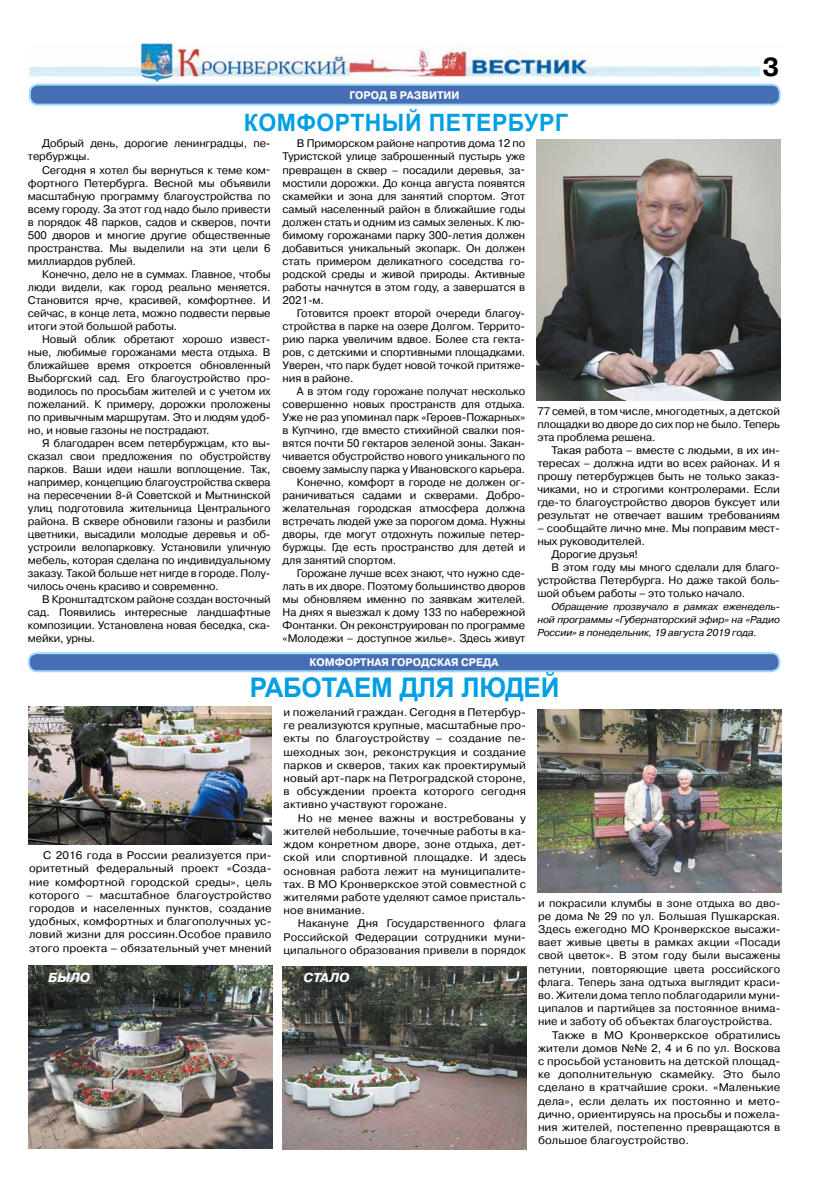
<style>
.page{position:relative;width:823px;height:1191px;background:#fff}
.page>*{position:absolute;margin:0;border:0;box-sizing:border-box;transform-origin:0 0}
.t1{font:700 27px "Arial";letter-spacing:-.01em;color:#009fe3;scale:.96 1}
.t2{font:700 26px "Pragmatica C";color:#000}
.t3{font:700 23.9px "Arial";letter-spacing:.02em;color:#009fe3;scale:.96 1}
.t4{font:italic 700 13px "Pragmatica C";color:#fff}
.t5{font:11px/13px "Pragmatica C";letter-spacing:-.01em;color:#000;text-align:justify}
.t6{font:11px/13.2px "Pragmatica C";letter-spacing:-.01em;color:#000;text-align:justify;scale:1.04 1}
.t7{font:11px "Pragmatica C";letter-spacing:.01em;color:#000}
.t8{font:11px "Pragmatica C";letter-spacing:.01em;color:#000;scale:1.04 1}
.t9{font:700 11px "Pragmatica C";color:#fff;scale:.95 1}
.t10{font:italic 10px/13px "Pragmatica C";letter-spacing:-.01em;color:#000;text-align:justify}
</style>
<div class="page">
<img style="left:26px;top:43px;width:733px;height:40px">
<div style="left:29px;top:653px;width:750px;height:18px;background:#466eb5;border-radius:8px"></div>
<div style="left:28px;top:652px;width:752px;height:20px;border:2px solid #a1daf8;border-radius:8px"></div>
<div style="left:30px;top:85px;width:749px;height:20px;background:#466eb5;border-radius:8px"></div>
<div style="left:29px;top:84px;width:751px;height:22px;border:2px solid #a1daf8;border-radius:8px"></div>
<img style="left:536px;top:140px;width:244px;height:261px">
<img style="left:537px;top:709px;width:244px;height:183px">
<img style="left:28px;top:707px;width:243px;height:137px">
<img style="left:28px;top:965px;width:244px;height:183px">
<img style="left:282px;top:966px;width:244px;height:183px">
<h2 class="t2" style="left:761px;top:53px;width:18px">3</h2>
<p class="t9" style="left:349px;top:89px;width:117px">ГОРОД В РАЗВИТИИ</p>
<h3 class="t3" style="left:244px;top:106px;width:339px">КОМФОРТНЫЙ ПЕТЕРБУРГ</h3>
<p class="t5" style="left:28px;top:137px;width:244px;text-indent:14px">Добрый день, дорогие ленинградцы, пе&shy;тербуржцы.</p>
<p class="t5" style="left:28px;top:163px;width:244px;text-indent:14px">Сегодня я хотел бы вернуться к теме ком&shy;фортного Петербурга. Весной мы объявили масштабную программу благоустройства по всему городу. За этот год надо было привести в порядок 48 парков, садов и скверов, почти 500 дворов и многие другие общественные пространства. Мы выделили на эти цели 6 миллиардов рублей.</p>
<p class="t5" style="left:28px;top:267px;width:244px;text-indent:14px">Конечно, дело не в суммах. Главное, чтобы люди видели, как город реально меняется.<br>Становится ярче, красивей, комфортнее. И сейчас, в конце лета, можно подвести первые итоги этой большой работы.</p>
<p class="t5" style="left:28px;top:332px;width:244px;text-indent:14px">Новый облик обретают хорошо извест&shy;ные, любимые горожанами места отдыха. В ближайшее время откроется обновленный Выборгский сад. Его благоустройство про&shy;водилось по просьбам жителей и с учетом их пожеланий. К примеру, дорожки проложены по привычным маршрутам. Это и людям удоб&shy;но, и новые газоны не пострадают.</p>
<p class="t5" style="left:28px;top:436px;width:244px;text-indent:14px">Я благодарен всем петербуржцам, кто вы&shy;сказал свои предложения по обустройству парков. Ваши идеи нашли воплощение. Так, например, концепцию благоустройства сквера на пересечении 8-й Советской и Мытнинской улиц подготовила жительница Центрального района. В сквере обновили газоны и разбили цветники, высадили молодые деревья и об&shy;устроили велопарковку. Установили уличную мебель, которая сделана по индивидуальному заказу. Такой больше нет нигде в городе. Полу&shy;чилось очень красиво и современно.</p>
<p class="t5" style="left:28px;top:592px;width:244px;text-indent:14px">В Кронштадтском районе создан восточный сад. Появились интересные ландшафтные композиции. Установлена новая беседка, ска&shy;мейки, урны.</p>
<p class="t5" style="left:282px;top:137px;width:244px;text-indent:14px">В Приморском районе напротив дома 12 по Туристской улице заброшенный пустырь уже превращен в сквер – посадили деревья, за&shy;мостили дорожки. До конца августа появятся скамейки и зона для занятий спортом. Этот самый населенный район в ближайшие годы должен стать и одним из самых зеленых. К лю&shy;бимому горожанами парку 300-летия должен добавиться уникальный экопарк. Он должен стать примером деликатного соседства го&shy;родской среды и живой природы. Активные работы начнутся в этом году, а завершатся в 2021-м.</p>
<p class="t5" style="left:282px;top:306px;width:244px;text-indent:14px">Готовится проект второй очереди благоу&shy;стройства в парке на озере Долгом. Террито&shy;рию парка увеличим вдвое. Более ста гекта&shy;ров, с детскими и спортивными площадками.<br>Уверен, что парк будет новой точкой притяже&shy;ния в районе.</p>
<p class="t5" style="left:296px;top:384px;width:230px">А в этом году горожане получат несколько</p>
<p class="t5" style="left:282px;top:397px;width:244px">совершенно новых пространств для отдыха.</p>
<p class="t5" style="left:282px;top:410px;width:244px">Уже не раз упоминал парк «Героев-Пожарных»</p>
<p class="t5" style="left:282px;top:423px;width:244px">в Купчино, где вместо стихийной свалки поя-</p>
<p class="t5" style="left:282px;top:436px;width:244px">вятся почти 50 гектаров зеленой зоны. Закан-</p>
<p class="t5" style="left:282px;top:449px;width:244px">чивается обустройство нового уникального по</p>
<p class="t5" style="left:282px;top:462px;width:244px">своему замыслу парка у Ивановского карьера.</p>
<p class="t5" style="left:296px;top:475px;width:230px">Конечно, комфорт в городе не должен ог-</p>
<p class="t5" style="left:282px;top:488px;width:244px">раничиваться садами и скверами. Добро-</p>
<p class="t5" style="left:282px;top:501px;width:244px">желательная городская атмосфера должна</p>
<p class="t5" style="left:282px;top:514px;width:244px">встречать людей уже за порогом дома. Нужны</p>
<p class="t5" style="left:282px;top:527px;width:244px">дворы, где могут отдохнуть пожилые петер-</p>
<p class="t5" style="left:282px;top:540px;width:244px">буржцы. Где есть пространство для детей и</p>
<p class="t5" style="left:282px;top:553px;width:115px">для занятий спортом.</p>
<p class="t5" style="left:296px;top:566px;width:230px">Горожане лучше всех знают, что нужно сде-</p>
<p class="t5" style="left:282px;top:579px;width:244px">лать в их дворе. Поэтому большинство дворов</p>
<p class="t5" style="left:282px;top:592px;width:244px">мы обновляем именно по заявкам жителей.</p>
<p class="t5" style="left:282px;top:605px;width:244px">На днях я выезжал к дому 133 по набережной</p>
<p class="t5" style="left:282px;top:618px;width:244px">Фонтанки. Он реконструирован по программе</p>
<p class="t5" style="left:282px;top:631px;width:244px">«Молодежи – доступное жилье». Здесь живут</p>
<p class="t5" style="left:537px;top:405px;width:244px">77 семей, в том числе, многодетных, а детской площадки во дворе до сих пор не было. Теперь эта проблема решена.</p>
<p class="t6" style="left:537px;top:444px;width:235px;text-indent:14px">Такая работа – вместе с людьми, в их ин&shy;тересах – должна идти во всех районах. И я прошу петербуржцев быть не только заказ&shy;чиками, но и строгими контролерами. Если где-то благоустройство дворов буксует или результат не отвечает вашим требованиям</p>
<p class="t6" style="left:537px;top:522px;width:235px">– сообщайте лично мне. Мы поправим мест-</p>
<p class="t6" style="left:537px;top:535px;width:105px">ных руководителей.</p>
<p class="t5" style="left:551px;top:548px;width:88px">Дорогие друзья!</p>
<p class="t5" style="left:551px;top:561px;width:230px">В этом году мы много сделали для благо-</p>
<p class="t5" style="left:537px;top:574px;width:244px">устройства Петербурга. Но даже такой боль-</p>
<p class="t5" style="left:537px;top:587px;width:209px">шой объем работы – это только начало.</p>
<p class="t10" style="left:537px;top:600px;width:244px;text-indent:14px">Обращение прозвучало в рамках еженедель&shy;ной программы «Губернаторский эфир» на «Радио России» в понедельник, 19 августа 2019 года.</p>
<p class="t9" style="left:309px;top:656px;width:200px">КОМФОРТНАЯ ГОРОДСКАЯ СРЕДА</p>
<h1 class="t1" style="left:250px;top:669px;width:324px">РАБОТАЕМ ДЛЯ ЛЮДЕЙ</h1>
<p class="t6" style="left:29px;top:849px;width:234px;text-indent:14px">С 2016 года в России реализуется при&shy;оритетный федеральный проект «Созда&shy;ние комфортной городской среды», цель которого – масштабное благоустройство городов и населенных пунктов, создание удобных, комфортных и благополучных ус&shy;ловий жизни для россиян.Особое правило этого проекта – обязательный учет мнений</p>
<p class="t6" style="left:283px;top:706px;width:234px">и пожеланий граждан. Сегодня в Петербур&shy;ге реализуются крупные, масштабные про&shy;екты по благоустройству – создание пе&shy;шеходных зон, реконструкция и создание парков и скверов, таких как проектирумый новый арт-парк на Петроградской стороне, в обсуждении проекта которого сегодня активно участвуют горожане.</p>
<p class="t6" style="left:283px;top:811px;width:234px;text-indent:14px">Но не менее важны и востребованы у жителей небольшие, точечные работы в ка&shy;ждом конретном дворе, зоне отдыха, дет&shy;ской или спортивной площадке. И здесь основная работа лежит на муниципалите&shy;тах. В МО Кронверкское этой совместной с жителями работе уделяют самое присталь&shy;ное внимание.</p>
<p class="t5" style="left:283px;top:917px;width:244px;text-indent:14px">Накануне Дня Государственного флага Российской Федерации сотрудники муни&shy;ципального образования привели в порядок</p>
<p class="t4" style="left:48px;top:970px;width:44px">БЫЛО</p>
<p class="t4" style="left:303px;top:970px;width:47px">СТАЛО</p>
<p class="t7" style="left:537px;top:897px;width:244px">и покрасили клумбы в зоне отдыха во дво-</p>
<p class="t7" style="left:537px;top:910px;width:244px">ре дома № 29 по ул. Большая Пушкарская.</p>
<p class="t7" style="left:537px;top:923px;width:244px">Здесь ежегодно МО Кронверкское высажи-</p>
<p class="t7" style="left:537px;top:936px;width:244px">вает живые цветы в рамках акции «Посади</p>
<p class="t7" style="left:537px;top:949px;width:244px">свой цветок». В этом году были высажены</p>
<p class="t7" style="left:537px;top:963px;width:244px">петунии, повторяющие цвета российского</p>
<p class="t7" style="left:537px;top:976px;width:244px">флага. Теперь зана одтыха выглядит краси-</p>
<p class="t7" style="left:537px;top:989px;width:244px">во. Жители дома тепло поблагодарили муни-</p>
<p class="t7" style="left:537px;top:1002px;width:244px">ципалов и партийцев за постоянное внима-</p>
<p class="t7" style="left:537px;top:1015px;width:236px">ние и заботу об объектах благоустройства.</p>
<p class="t8" style="left:552px;top:1029px;width:221px">Также в МО Кронверкское обратились</p>
<p class="t8" style="left:537px;top:1042px;width:234px">жители домов №№ 2, 4 и 6 по ул. Воскова</p>
<p class="t8" style="left:537px;top:1055px;width:234px">с просьбой установить на детской площад-</p>
<p class="t8" style="left:537px;top:1068px;width:234px">ке дополнительную скамейку. Это было</p>
<p class="t8" style="left:537px;top:1081px;width:234px">сделано в кратчайшие сроки. «Маленькие</p>
<p class="t8" style="left:537px;top:1095px;width:234px">дела», если делать их постоянно и мето-</p>
<p class="t8" style="left:537px;top:1108px;width:234px">дично, ориентируясь на просьбы и пожела-</p>
<p class="t8" style="left:537px;top:1121px;width:234px">ния жителей, постепенно превращаются в</p>
<p class="t8" style="left:537px;top:1134px;width:147px">большое благоустройство.</p>
</div>
